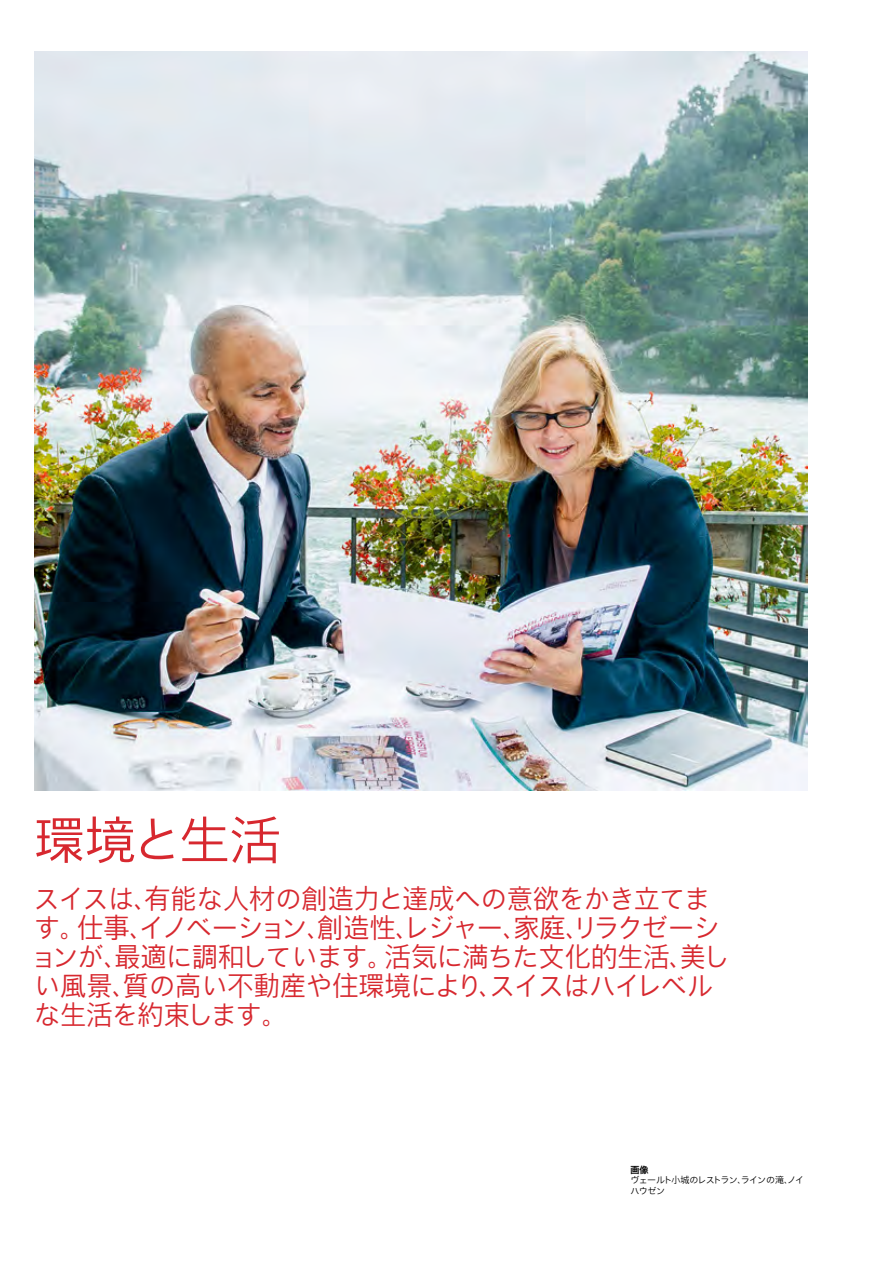
<style>
.page{position:relative;width:893px;height:1263px;background:#fff}
.page>*{position:absolute;margin:0;border:0;box-sizing:border-box;transform-origin:0 0}
.t1{font:51px "Akkurat S GE Light";letter-spacing:-.04em;color:#d7282f}
.t2{font:27px/29.1px "Akkurat S GE Light";letter-spacing:-.02em;color:#d7282f}
.t3{font:9px/10.5px "Akkurat S GE Light";letter-spacing:-.07em;color:#000}
.t4{font:9px "Akkurat S GE Bold";color:#000}
</style>
<div class="page">
<img style="left:34px;top:51px;width:774px;height:739px">
<h1 class="t1" style="left:34px;top:805px;width:248px">環境と生活</h1>
<p class="t2" style="left:31px;top:883px;width:700px">スイスは、有能な人材の創造力と達成への意欲をかき立てます。仕事、イノベーション、創造性、レジャー、家庭、リラクゼーションが、最適に調和しています。活気に満ちた文化的生活、美しい風景、質の高い不動産や住環境により、スイスはハイレベルな生活を約束します。</p>
<p class="t4" style="left:630px;top:1163px;width:19px">画像</p>
<p class="t3" style="left:630px;top:1174px;width:175px">ヴェールト小城のレストラン、ラインの滝、ノイハウゼン</p>
</div>
